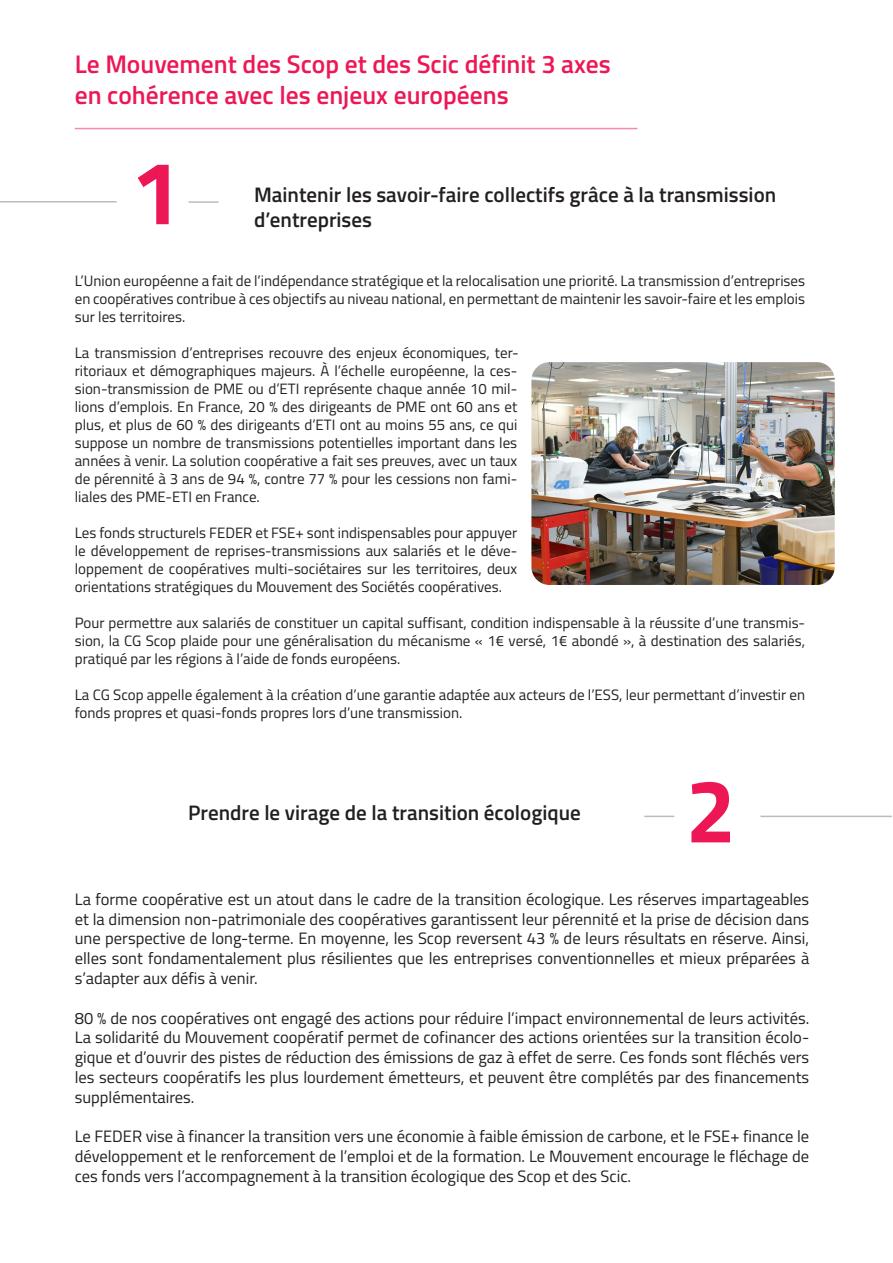
<style>
.page{position:relative;width:893px;height:1263px;background:#fff}
.page>*{position:absolute;margin:0;border:0;box-sizing:border-box;transform-origin:0 0}
.t1{font:700 90px "Titillium";color:#ed1756}
.t2{font:600 25.5px/30.6px "Titillium";color:#ed1756}
.t3{font:600 21px/25.2px "Titillium";color:#231f20}
.t4{font:16.5px/19.8px "Titillium";color:#231f20;text-align:justify}
.t5{font:15px/18px "Titillium";color:#231f20;text-align:justify}
</style>
<div class="page">
<hr style="left:0;top:201px;width:117px;height:2px;background:#807476">
<hr style="left:760px;top:816px;width:132px;height:1px;background:#807476">
<hr style="left:189px;top:201px;width:30px;height:2px;background:#807476">
<hr style="left:644px;top:816px;width:30px;height:1px;background:#807476">
<img style="left:531px;top:362px;width:304px;height:223px">
<hr style="left:75px;top:128px;width:562px;height:1px;background:#ed1756">
<p class="t2" style="left:75px;top:48px;width:537px">Le Mouvement des Scop et des Scic définit 3 axes en cohérence avec les enjeux européens</p>
<p class="t1" style="left:131px;top:124px;width:52px">1</p>
<p class="t3" style="left:254px;top:181px;width:524px">Maintenir les savoir-faire collectifs grâce à la transmission d’entreprises</p>
<p class="t5" style="left:75px;top:271px;width:732px">L’Union européenne a fait de l’indépendance stratégique et la relocalisation une priorité. La transmission d’entreprises en coopératives contribue à ces objectifs au niveau national, en permettant de maintenir les savoir-faire et les emplois sur les territoires.</p>
<p class="t5" style="left:75px;top:343px;width:446px">La transmission d’entreprises recouvre des enjeux économiques, ter&shy;ritoriaux et démographiques majeurs. À l’échelle européenne, la ces&shy;sion-transmission de PME ou d’ETI représente chaque année 10 mil&shy;lions d’emplois. En France, 20 % des dirigeants de PME ont 60 ans et plus, et plus de 60 % des dirigeants d’ETI ont au moins 55 ans, ce qui suppose un nombre de transmissions potentielles important dans les années à venir. La solution coopérative a fait ses preuves, avec un taux de pérennité à 3 ans de 94 %, contre 77 % pour les cessions non fami&shy;liales des PME-ETI en France.</p>
<p class="t5" style="left:75px;top:523px;width:444px">Les fonds structurels FEDER et FSE+ sont indispensables pour appuyer le développement de reprises-transmissions aux salariés et le déve&shy;loppement de coopératives multi-sociétaires sur les territoires, deux orientations stratégiques du Mouvement des Sociétés coopératives.</p>
<p class="t5" style="left:75px;top:613px;width:732px">Pour permettre aux salariés de constituer un capital suffisant, condition indispensable à la réussite d’une transmis&shy;sion, la CG Scop plaide pour une généralisation du mécanisme « 1€ versé, 1€ abondé », à destination des salariés, pratiqué par les régions à l’aide de fonds européens.</p>
<p class="t5" style="left:75px;top:685px;width:732px">La CG Scop appelle également à la création d’une garantie adaptée aux acteurs de l’ESS, leur permettant d’investir en fonds propres et quasi-fonds propres lors d’une transmission.</p>
<p class="t3" style="left:188px;top:799px;width:394px">Prendre le virage de la transition écologique</p>
<p class="t1" style="left:686px;top:742px;width:52px">2</p>
<p class="t4" style="left:75px;top:888px;width:736px">La forme coopérative est un atout dans le cadre de la transition écologique. Les réserves impartageables et la dimension non-patrimoniale des coopératives garantissent leur pérennité et la prise de décision dans une perspective de long-terme. En moyenne, les Scop reversent 43 % de leurs résultats en réserve. Ainsi, elles sont fondamentalement plus résilientes que les entreprises conventionnelles et mieux préparées à s’adapter aux défis à venir.</p>
<p class="t4" style="left:75px;top:1007px;width:736px">80 % de nos coopératives ont engagé des actions pour réduire l’impact environnemental de leurs activités.<br>La solidarité du Mouvement coopératif permet de cofinancer des actions orientées sur la transition écolo&shy;gique et d’ouvrir des pistes de réduction des émissions de gaz à effet de serre. Ces fonds sont fléchés vers les secteurs coopératifs les plus lourdement émetteurs, et peuvent être complétés par des financements supplémentaires.</p>
<p class="t4" style="left:75px;top:1126px;width:736px">Le FEDER vise à financer la transition vers une économie à faible émission de carbone, et le FSE+ finance le développement et le renforcement de l’emploi et de la formation. Le Mouvement encourage le fléchage de ces fonds vers l’accompagnement à la transition écologique des Scop et des Scic.</p>
</div>
